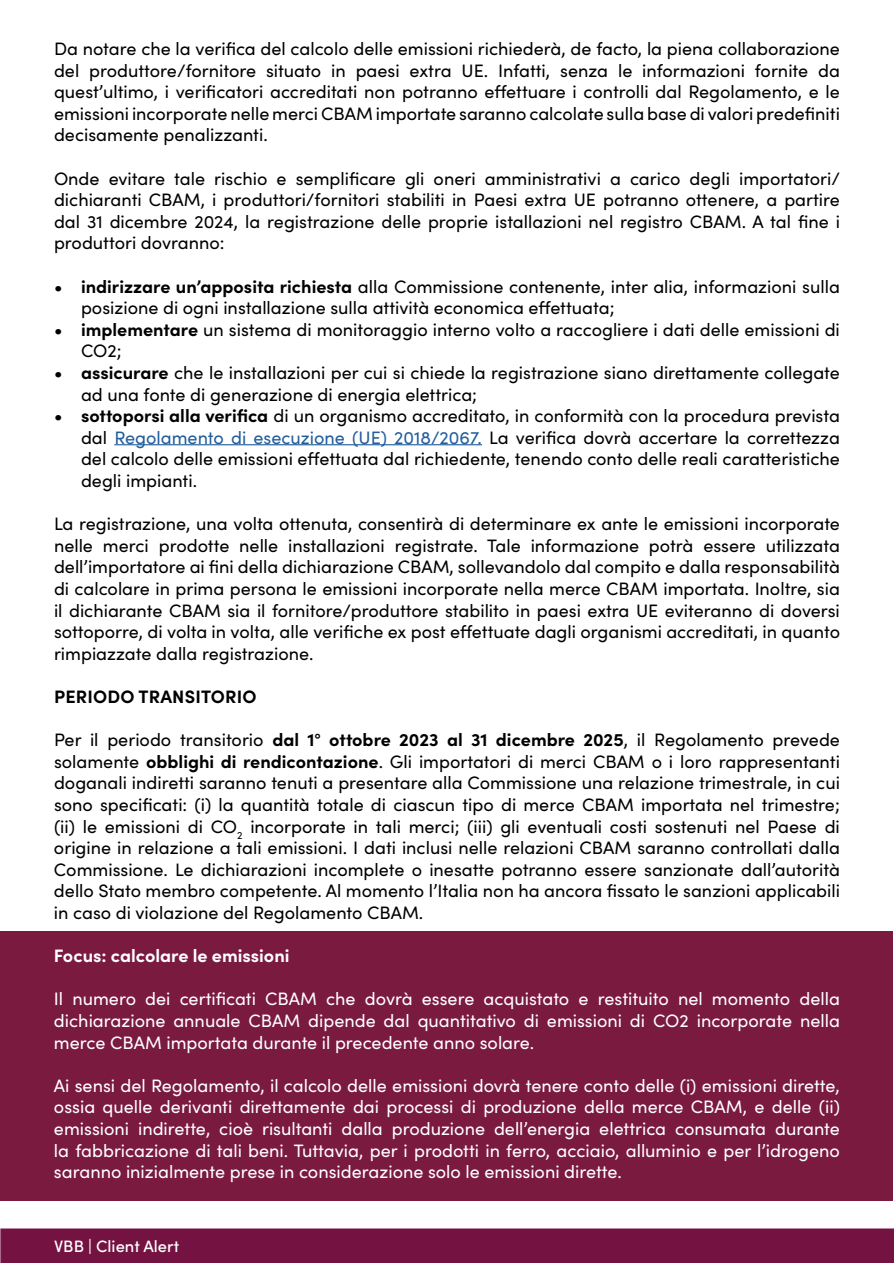
<style>
.page{position:relative;width:894px;height:1263px;background:#fff}
.page>*{position:absolute;margin:0;border:0;box-sizing:border-box;transform-origin:0 0}
.t1{font:18px/21.6px "Sofia Pro";color:#000;text-align:justify}
.t2{font:18px/21.6px "Sofia Pro";color:#fff;text-align:justify}
.t3{font:700 18px "Sofia Pro";color:#fff}
.t4{font:700 18px "Sofia Pro";letter-spacing:.01em;color:#000}
.t5{font:500 16.5px "Sofia Pro";color:#fff}
.s1{font-weight:700}
.s2{color:#215e9e}
</style>
<div class="page">
<div style="left:0;top:1228px;width:894px;height:35px;background:#741342;border:2px solid #741342"></div>
<div style="left:0;top:932px;width:892px;height:270px;background:#7b1a3f"></div>
<hr style="left:114px;top:444px;width:368px;height:1px;background:#215e9e">
<p class="t1" style="left:54px;top:37px;width:788px">Da notare che la verifica del calcolo delle emissioni richiederà, de facto, la piena collaborazione del produttore/fornitore situato in paesi extra UE. Infatti, senza le informazioni fornite da quest’ultimo, i verificatori accreditati non potranno effettuare i controlli dal Regolamento, e le emissioni incorporate nelle merci CBAM importate saranno calcolate sulla base di valori predefiniti decisamente penalizzanti.</p>
<p class="t1" style="left:54px;top:166px;width:788px">Onde evitare tale rischio e semplificare gli oneri amministrativi a carico degli importatori/ dichiaranti CBAM, i produttori/fornitori stabiliti in Paesi extra UE potranno ottenere, a partire dal 31 dicembre 2024, la registrazione delle proprie istallazioni nel registro CBAM. A tal fine i produttori dovranno:</p>
<p class="t1" style="left:81px;top:274px;width:760px;text-indent:-27px"><span class="s1">• indirizzare un’apposita richiesta</span> alla Commissione contenente, inter alia, informazioni sulla posizione di ogni installazione sulla attività economica effettuata;</p>
<p class="t1" style="left:81px;top:318px;width:760px;text-indent:-27px"><span class="s1">• implementare</span> un sistema di monitoraggio interno volto a raccogliere i dati delle emissioni di<br>CO2;</p>
<p class="t1" style="left:81px;top:361px;width:760px;text-indent:-27px"><span class="s1">• assicurare</span> che le installazioni per cui si chiede la registrazione siano direttamente collegate ad una fonte di generazione di energia elettrica;</p>
<p class="t1" style="left:81px;top:404px;width:761px;text-indent:-27px"><span class="s1">• sottoporsi alla verifica</span> di un organismo accreditato, in conformità con la procedura prevista dal <span class="s2">Regolamento di esecuzione (UE) 2018/2067.</span> La verifica dovrà accertare la correttezza del calcolo delle emissioni effettuata dal richiedente, tenendo conto delle reali caratteristiche degli impianti.</p>
<p class="t1" style="left:54px;top:512px;width:788px">La registrazione, una volta ottenuta, consentirà di determinare ex ante le emissioni incorporate nelle merci prodotte nelle installazioni registrate. Tale informazione potrà essere utilizzata dell’importatore ai fini della dichiarazione CBAM, sollevandolo dal compito e dalla responsabilità di calcolare in prima persona le emissioni incorporate nella merce CBAM importata. Inoltre, sia il dichiarante CBAM sia il fornitore/produttore stabilito in paesi extra UE eviteranno di doversi sottoporre, di volta in volta, alle verifiche ex post effettuate dagli organismi accreditati, in quanto rimpiazzate dalla registrazione.</p>
<p class="t4" style="left:54px;top:683px;width:204px">PERIODO TRANSITORIO</p>
<p class="t1" style="left:54px;top:728px;width:788px">Per il periodo transitorio <span class="s1">dal 1° ottobre 2023 al 31 dicembre 2025</span>, il Regolamento prevede solamente <span class="s1">obblighi di rendicontazione</span>. Gli importatori di merci CBAM o i loro rappresentanti doganali indiretti saranno tenuti a presentare alla Commissione una relazione trimestrale, in cui sono specificati: (i) la quantità totale di ciascun tipo di merce CBAM importata nel trimestre; (ii) le emissioni di CO<sub>2</sub> incorporate in tali merci; (iii) gli eventuali costi sostenuti nel Paese di origine in relazione a tali emissioni. I dati inclusi nelle relazioni CBAM saranno controllati dalla Commissione. Le dichiarazioni incomplete o inesatte potranno essere sanzionate dall’autorità dello Stato membro competente. Al momento l’Italia non ha ancora fissato le sanzioni applicabili in caso di violazione del Regolamento CBAM.</p>
<p class="t3" style="left:54px;top:942px;width:237px">Focus: calcolare le emissioni</p>
<p class="t2" style="left:54px;top:987px;width:788px">Il numero dei certificati CBAM che dovrà essere acquistato e restituito nel momento della dichiarazione annuale CBAM dipende dal quantitativo di emissioni di CO2 incorporate nella merce CBAM importata durante il precedente anno solare.</p>
<p class="t2" style="left:54px;top:1074px;width:788px">Ai sensi del Regolamento, il calcolo delle emissioni dovrà tenere conto delle (i) emissioni dirette, ossia quelle derivanti direttamente dai processi di produzione della merce CBAM, e delle (ii) emissioni indirette, cioè risultanti dalla produzione dell’energia elettrica consumata durante la fabbricazione di tali beni. Tuttavia, per i prodotti in ferro, acciaio, alluminio e per l’idrogeno saranno inizialmente prese in considerazione solo le emissioni dirette.</p>
<p class="t5" style="left:54px;top:1234px;width:127px">VBB | Client Alert</p>
</div>
